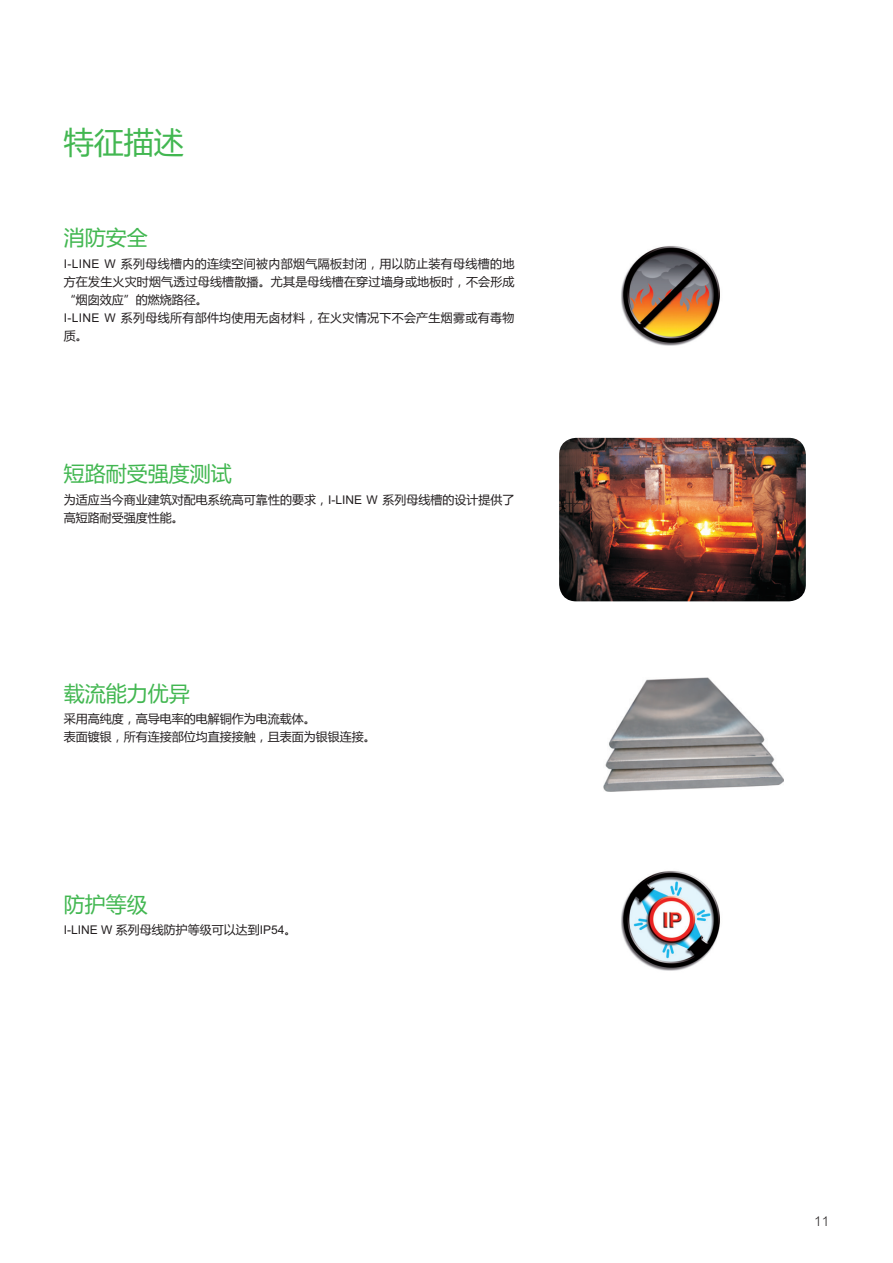
<style>
.page{position:relative;width:893px;height:1263px;background:#fff}
.page>*{position:absolute;margin:0;border:0;box-sizing:border-box;transform-origin:0 0}
.t1{font:30px "Microsoft Ya Hei UI";color:#42b751}
.t2{font:21px "Microsoft Ya Hei";color:#42b751}
.t3{font:300 13.5px "Arial MT Std";color:#231f20}
.t4{font:12px/18px "Microsoft Ya Hei";letter-spacing:.025em;color:#231f20}
.t5{font:12px/18px "Microsoft Ya Hei";color:#231f20}
.s1{font-family:"Arial MT Std"}
</style>
<div class="page">
<img style="left:559px;top:438px;width:247px;height:163px">
<img style="left:621px;top:246px;width:99px;height:100px">
<img style="left:621px;top:871px;width:99px;height:100px">
<img style="left:603px;top:678px;width:180px;height:114px">
<h1 class="t1" style="left:64px;top:122px;width:121px">特征描述</h1>
<h2 class="t2" style="left:64px;top:224px;width:85px">消防安全</h2>
<p class="t4" style="left:64px;top:254px;width:452px"><span class="s1">I-LINE W</span> 系列母线槽内的连续空间被内部烟气隔板封闭，用以防止装有母线槽的地方在发生火灾时烟气透过母线槽散播。尤其是母线槽在穿过墙身或地板时，不会形成“烟囱效应”的燃烧路径。<br><span class="s1">I-LINE W</span> 系列母线所有部件均使用无卤材料，在火灾情况下不会产生烟雾或有毒物质。</p>
<h2 class="t2" style="left:64px;top:460px;width:169px">短路耐受强度测试</h2>
<p class="t5" style="left:64px;top:490px;width:452px">为适应当今商业建筑对配电系统高可靠性的要求，<span class="s1">I-LINE W</span> 系列母线槽的设计提供了高短路耐受强度性能。</p>
<h2 class="t2" style="left:64px;top:679px;width:127px">载流能力优异</h2>
<p class="t5" style="left:64px;top:709px;width:313px">采用高纯度，高导电率的电解铜作为电流载体。<br>表面镀银，所有连接部位均直接接触，且表面为银银连接。</p>
<h2 class="t2" style="left:64px;top:890px;width:85px">防护等级</h2>
<p class="t5" style="left:64px;top:921px;width:234px"><span class="s1">I-LINE W</span> 系列母线防护等级可以达到<span class="s1">IP54</span>。</p>
<p class="t3" style="left:814px;top:1213px;width:17px">11</p>
</div>
